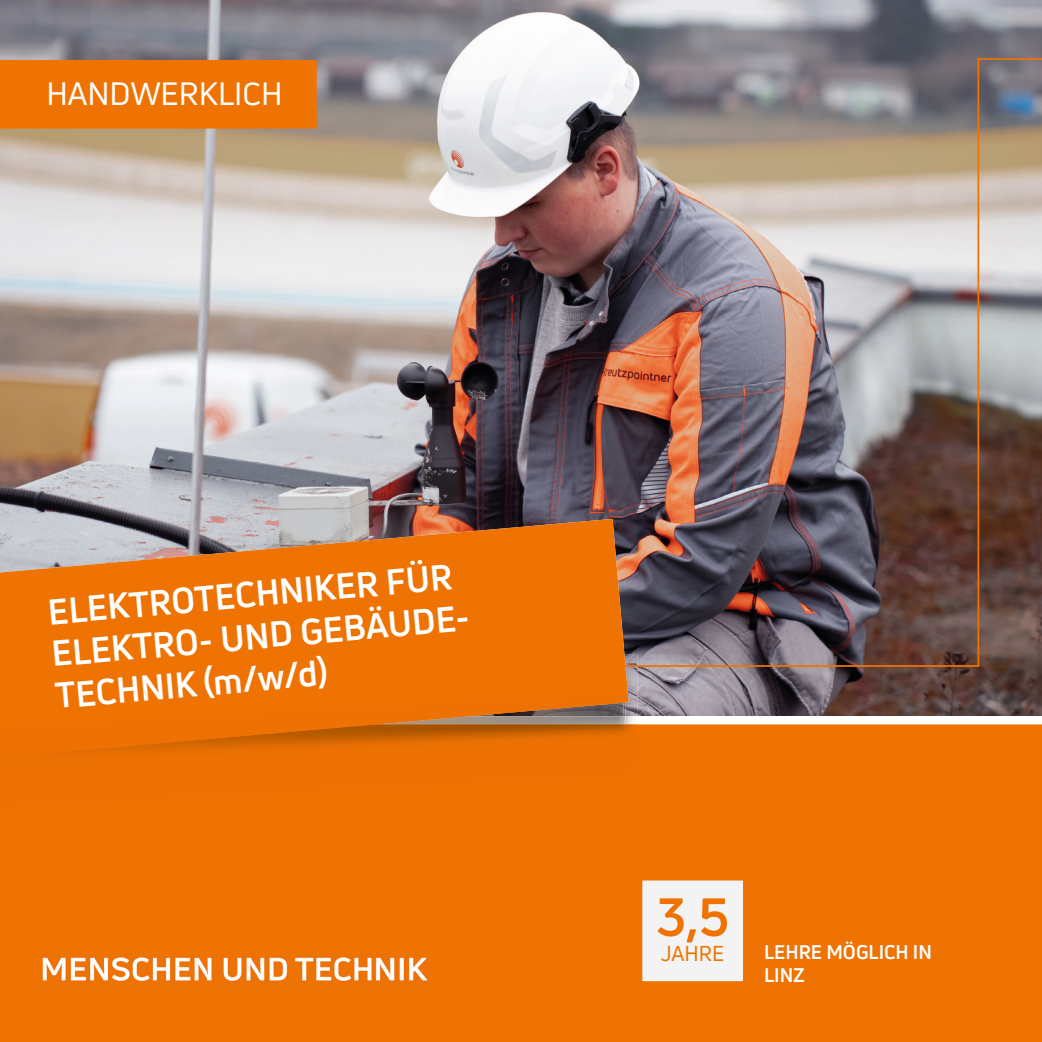
<style>
.page{position:relative;width:1042px;height:1042px;background:#fff}
.page>*{position:absolute;margin:0;border:0;box-sizing:border-box;transform-origin:0 0}
.t1{font:700 52.5px "Uni Neue";color:#ee7303}
.t2{font:700 35px/42px "Uni Neue";color:#fff}
.t3{font:31.5px "Uni Neue";color:#fff}
.t4{font:21px "Uni Neue";color:#ee7303}
.t5{font:700 19.25px/23.1px "Uni Neue";color:#fff}
</style>
<div class="page">
<img style="left:0;top:0;width:1042px;height:716px">
<div style="left:0;top:724px;width:1042px;height:318px;background:#ee7303"></div>
<div style="left:640px;top:879px;width:105px;height:104px;background:#f3f3f3;border:2px solid #ee7303"></div>
<img style="left:628px;top:654px;width:9px;height:42px">
<div style="left:0;top:757px;width:637px;height:10px;background:#ee7203"></div>
<svg style="left:0;top:519px;width:628px;height:177px;background:#e2791b"></svg>
<hr style="left:977px;top:59px;width:2px;height:608px;background:#ee7303">
<hr style="left:602px;top:665px;width:377px;height:2px;background:#ee7303">
<hr style="left:977px;top:58px;width:65px;height:2px;background:#ee7303">
<div style="left:0;top:60px;width:317px;height:69px;background:#ee7303"></div>
<div style="left:0;top:767px;width:628px;height:39px;background:#ee7203"></div>
<img style="left:624px;top:757px;width:4px;height:10px">
<svg style="left:0;top:696px;width:637px;height:61px;background:#de700c"></svg>
<p class="t3" style="left:46px;top:74px;width:238px">HANDWERKLICH</p>
<p class="t2" style="left:46px;top:591px;width:441px;rotate:-5deg">ELEKTROTECHNIKER FÜR<br>ELEKTRO- UND GEBÄUDE-<br>TECHNIK (m/w/d)</p>
<h1 class="t1" style="left:656px;top:884px;width:74px">3,5</h1>
<p class="t4" style="left:661px;top:940px;width:65px">JAHRE</p>
<p class="t5" style="left:764px;top:940px;width:169px">LEHRE MÖGLICH IN<br>LINZ</p>
</div>
